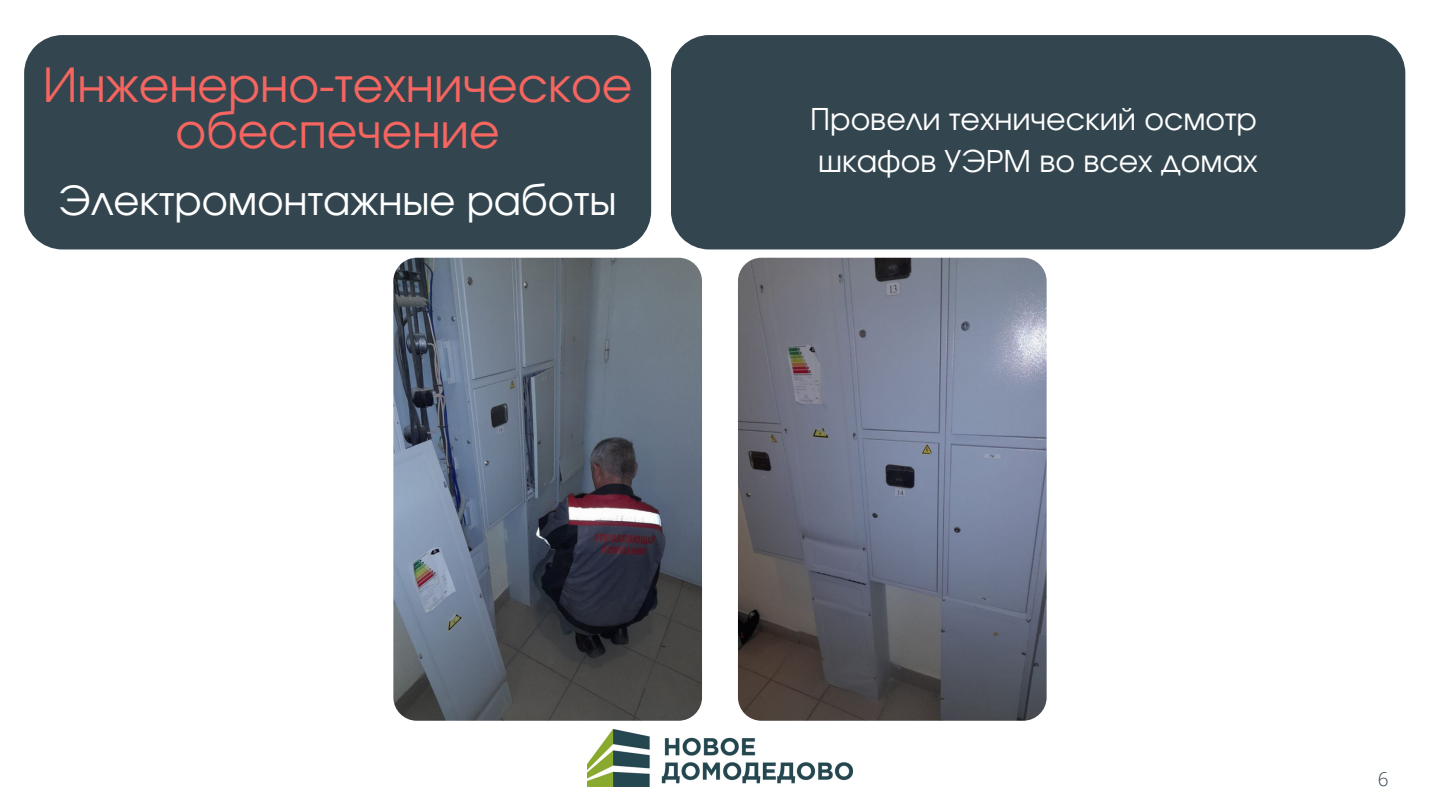
<style>
.page{position:relative;width:1440px;height:810px;background:#fff}
.page>*{position:absolute;margin:0;border:0;box-sizing:border-box;transform-origin:0 0}
.t1{font:47px/46.5px "Evolventa";color:#f6655f;text-align:center}
.t2{font:40px "Evolventa";color:#fff}
.t3{font:30px "Evolventa";color:#fff}
.t4{font:300 19px "Open Sans";color:#33464f}
</style>
<div class="page">
<div style="left:671px;top:35px;width:734px;height:214px;background:#33464f"></div>
<img style="left:738px;top:258px;width:309px;height:463px;border-radius:23px">
<img style="left:587px;top:729px;width:266px;height:58px">
<img style="left:393px;top:258px;width:309px;height:463px;border-radius:23px">
<div style="left:24px;top:35px;width:627px;height:214px;background:#33464f"></div>
<p class="t1" style="left:43px;top:65px;width:591px">Инженерно-техническое обеспечение</p>
<p class="t2" style="left:59px;top:183px;width:560px">Электромонтажные работы</p>
<p class="t3" style="left:810px;top:106px;width:448px">Провели технический осмотр</p>
<p class="t3" style="left:818px;top:148px;width:441px">шкафов УЭРМ во всех домах</p>
<p class="t4" style="left:1378px;top:765px;width:12px">6</p>
</div>
